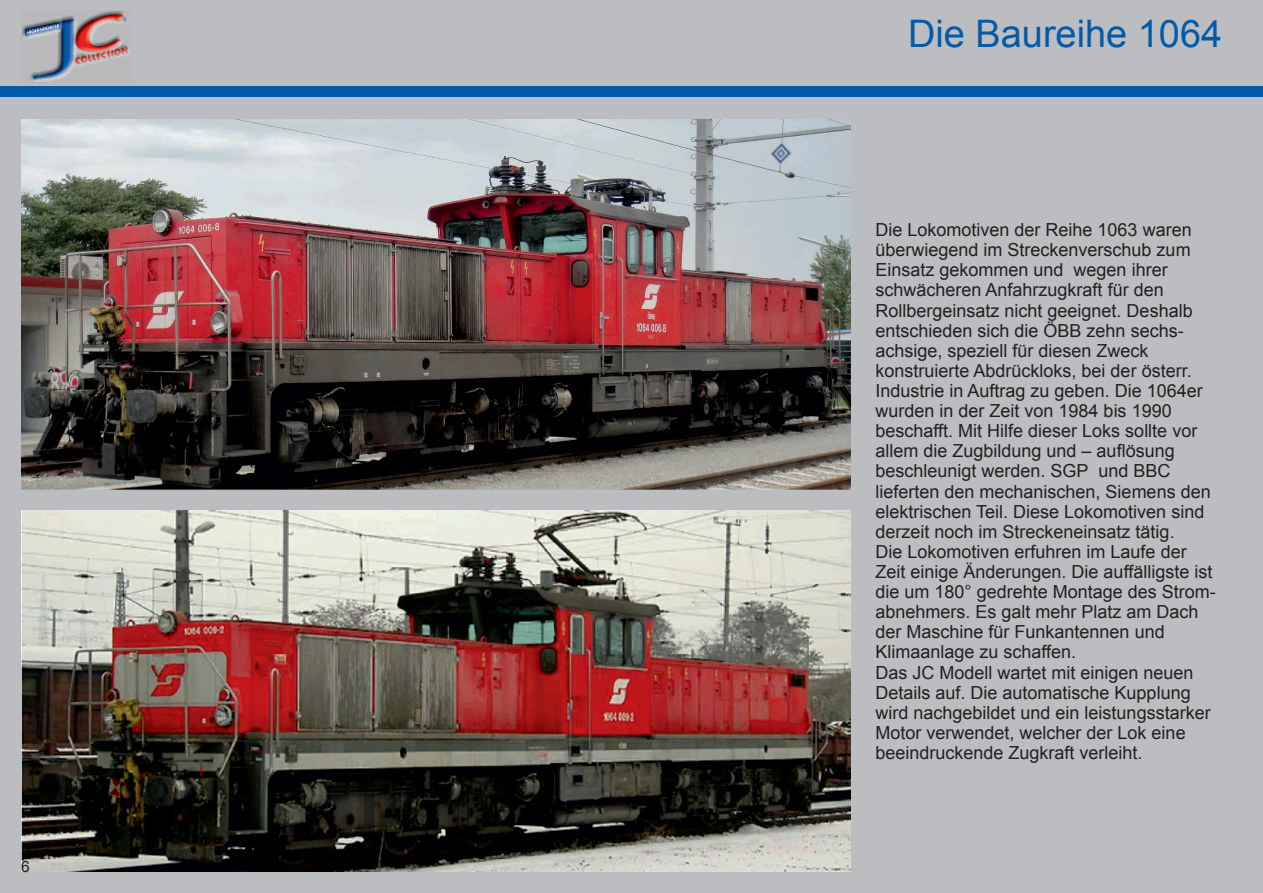
<style>
.page{position:relative;width:1263px;height:893px;background:#bcbdc0}
.page>*{position:absolute;margin:0;border:0;box-sizing:border-box;transform-origin:0 0}
.t1{font:37.95px "Arial";color:#015aaa}
.t2{font:18px/20.1px "Arial";color:#231f20}
.t3{font:15.45px "Arial";color:#231f20}
</style>
<div class="page">
<div style="left:0;top:87px;width:1263px;height:10px;background:#015aaa"></div>
<img style="left:21px;top:119px;width:829px;height:370px">
<img style="left:21px;top:511px;width:829px;height:361px">
<img style="left:21px;top:11px;width:108px;height:70px">
<p class="t3" style="left:21px;top:860px;width:10px">6</p>
<h1 class="t1" style="left:908px;top:19px;width:316px">Die Baureihe 1064</h1>
<p class="t2" style="left:875px;top:221px;width:342px">Die Lokomotiven der Reihe 1063 waren überwiegend im Streckenverschub zum Einsatz gekommen und wegen ihrer schwächeren Anfahrzugkraft für den Rollbergeinsatz nicht geeignet. Deshalb entschieden sich die ÖBB zehn sechs&shy;achsige, speziell für diesen Zweck konstruierte Abdrückloks, bei der österr.<br>Industrie in Auftrag zu geben. Die 1064er wurden in der Zeit von 1984 bis 1990 beschafft. Mit Hilfe dieser Loks sollte vor allem die Zugbildung und – auflösung beschleunigt werden. SGP und BBC lieferten den mechanischen, Siemens den elektrischen Teil. Diese Lokomotiven sind derzeit noch im Streckeneinsatz tätig.<br>Die Lokomotiven erfuhren im Laufe der Zeit einige Änderungen. Die auffälligste ist die um 180° gedrehte Montage des Strom&shy;abnehmers. Es galt mehr Platz am Dach der Maschine für Funkantennen und Klimaanlage zu schaffen.<br>Das JC Modell wartet mit einigen neuen Details auf. Die automatische Kupplung wird nachgebildet und ein leistungsstarker Motor verwendet, welcher der Lok eine beeindruckende Zugkraft verleiht.</p>
</div>
